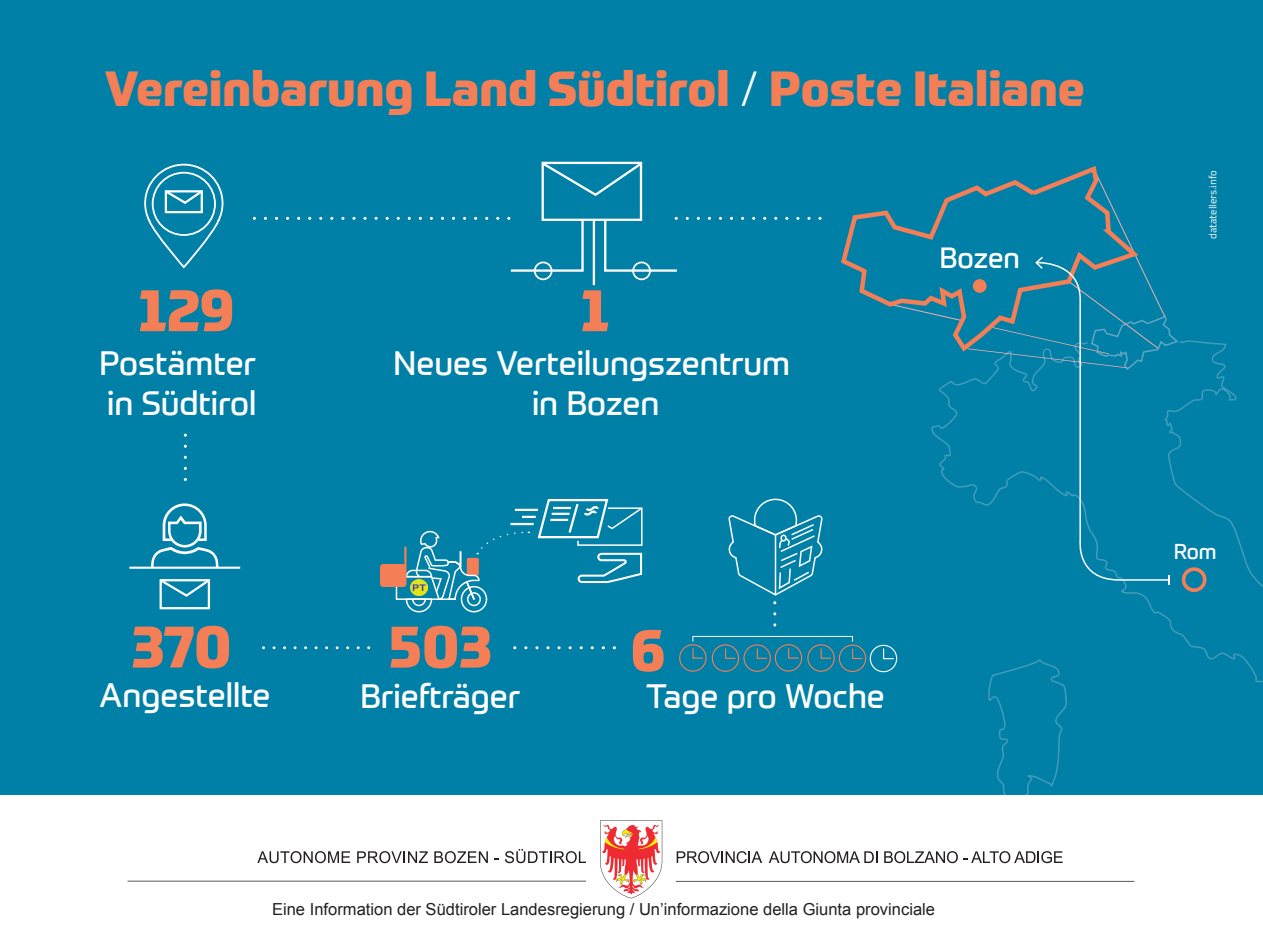
<style>
.page{position:relative;width:1263px;height:949px;background:#fff}
.page>*{position:absolute;margin:0;border:0;box-sizing:border-box;transform-origin:0 0}
.t1{font:800 60px "Prometo";letter-spacing:-.005em;color:#f47e55}
.t2{font:800 48px "Prometo";color:#f47e55}
.t3{font:33px/39.6px "Prometo";color:#fff;text-align:center}
.t4{font:28.5px "Prometo";color:#fff}
.t5{font:21px "Prometo";color:#fff}
.t6{font:16.5px "Arial";color:#231f20}
.t7{font:10.5px "Titillium Text 25 L 400 wt";color:#fff}
.s1{font-weight:300;color:#fff}
</style>
<div class="page">
<div style="left:0;top:0;width:1263px;height:794px;background:#0080a7"></div>
<svg style="left:600px;top:820px;width:62px;height:78px"></svg>
<svg style="left:257px;top:851px;width:93px;height:11px"></svg>
<svg style="left:357px;top:851px;width:71px;height:11px"></svg>
<svg style="left:434px;top:851px;width:54px;height:11px"></svg>
<svg style="left:505px;top:849px;width:81px;height:13px"></svg>
<svg style="left:677px;top:851px;width:85px;height:11px"></svg>
<svg style="left:769px;top:851px;width:108px;height:11px"></svg>
<svg style="left:884px;top:851px;width:178px;height:11px"></svg>
<hr style="left:128px;top:880px;width:458px;height:1px;background:#57585a">
<hr style="left:676px;top:880px;width:458px;height:1px;background:#57585a">
<svg style="left:692px;top:647px;width:12px;height:12px"></svg>
<div style="left:679px;top:644px;width:28px;height:27px;border:1px solid #f47e55;border-radius:50%"></div>
<svg style="left:725px;top:647px;width:11px;height:12px"></svg>
<div style="left:712px;top:644px;width:27px;height:27px;border:1px solid #f47e55;border-radius:50%"></div>
<svg style="left:756px;top:647px;width:12px;height:12px"></svg>
<div style="left:743px;top:644px;width:28px;height:27px;border:1px solid #f47e55;border-radius:50%"></div>
<svg style="left:788px;top:647px;width:11px;height:12px"></svg>
<div style="left:775px;top:644px;width:27px;height:27px;border:1px solid #f47e55;border-radius:50%"></div>
<svg style="left:820px;top:647px;width:12px;height:12px"></svg>
<div style="left:807px;top:644px;width:28px;height:27px;border:1px solid #f47e55;border-radius:50%"></div>
<svg style="left:852px;top:647px;width:12px;height:12px"></svg>
<div style="left:839px;top:644px;width:27px;height:27px;border:1px solid #f47e55;border-radius:50%"></div>
<svg style="left:883px;top:647px;width:11px;height:12px"></svg>
<div style="left:870px;top:644px;width:27px;height:28px;border:1px solid #fff;border-radius:50%"></div>
<svg style="left:184px;top:435px;width:3px;height:46px"></svg>
<div style="left:380px;top:564px;width:26px;height:23px;background:#f47e55;border-radius:3px"></div>
<svg style="left:395px;top:530px;width:134px;height:83px"></svg>
<hr style="left:515px;top:508px;width:23px;height:3px;background:#fff">
<hr style="left:522px;top:515px;width:14px;height:3px;background:#fff">
<hr style="left:510px;top:522px;width:24px;height:3px;background:#fff">
<svg style="left:144px;top:163px;width:80px;height:106px"></svg>
<svg style="left:536px;top:499px;width:107px;height:85px"></svg>
<div style="left:160px;top:579px;width:50px;height:30px;border:2px solid #fff"></div>
<svg style="left:159px;top:579px;width:51px;height:19px"></svg>
<svg style="left:151px;top:503px;width:67px;height:63px"></svg>
<hr style="left:129px;top:566px;width:111px;height:2px;background:#fff">
<hr style="left:593px;top:220px;width:2px;height:65px;background:#fff">
<div style="left:541px;top:162px;width:101px;height:59px;border:2px solid #fff"></div>
<svg style="left:541px;top:161px;width:102px;height:36px"></svg>
<svg style="left:262px;top:646px;width:107px;height:3px"></svg>
<svg style="left:513px;top:646px;width:101px;height:3px"></svg>
<div style="left:692px;top:636px;width:161px;height:5px;border:1px solid #fff"></div>
<svg style="left:773px;top:602px;width:3px;height:25px"></svg>
<svg style="left:728px;top:498px;width:95px;height:98px"></svg>
<svg style="left:841px;top:166px;width:255px;height:141px"></svg>
<svg style="left:254px;top:217px;width:331px;height:56px"></svg>
<div style="left:534px;top:261px;width:18px;height:19px;border:2px solid #fff;border-radius:50%"></div>
<svg style="left:603px;top:217px;width:219px;height:55px"></svg>
<div style="left:632px;top:261px;width:19px;height:19px;border:2px solid #fff;border-radius:50%"></div>
<svg style="left:1004px;top:794px;width:24px;height:1px"></svg>
<svg style="left:988px;top:587px;width:274px;height:207px"></svg>
<svg style="left:1124px;top:340px;width:138px;height:247px"></svg>
<svg style="left:889px;top:168px;width:289px;height:416px"></svg>
<img style="left:411px;top:579px;width:16px;height:16px">
<div style="left:973px;top:279px;width:13px;height:14px;background:#f47e55;border-radius:50%"></div>
<h2 class="t2" style="left:105px;top:58px;width:981px">Vereinbarung Land Südtirol <span class="s1">/</span> Poste Italiane</h2>
<h1 class="t1" style="left:138px;top:271px;width:97px">129</h1>
<p class="t3" style="left:99px;top:343px;width:159px;text-align:left">Postämter in Südtirol</p>
<h1 class="t1" style="left:132px;top:607px;width:101px">370</h1>
<p class="t3" style="left:100px;top:674px;width:172px">Angestellte</p>
<h1 class="t1" style="left:581px;top:271px;width:30px">1</h1>
<p class="t3" style="left:393px;top:343px;width:399px">Neues Verteilungszentrum in Bozen</p>
<p class="t4" style="left:939px;top:240px;width:82px">Bozen</p>
<h1 class="t1" style="left:389px;top:607px;width:104px">503</h1>
<p class="t3" style="left:360px;top:676px;width:162px">Briefträger</p>
<h1 class="t1" style="left:631px;top:611px;width:36px">6</h1>
<p class="t3" style="left:646px;top:675px;width:240px">Tage pro Woche</p>
<p class="t6" style="left:272px;top:898px;width:664px">Eine Information der Südtiroler Landesregierung / Un’informazione della Giunta provinciale</p>
<p class="t7" style="left:1205px;top:239px;width:70px;rotate:-90deg">datatellers.info</p>
<p class="t5" style="left:1174px;top:539px;width:44px">Rom</p>
</div>
